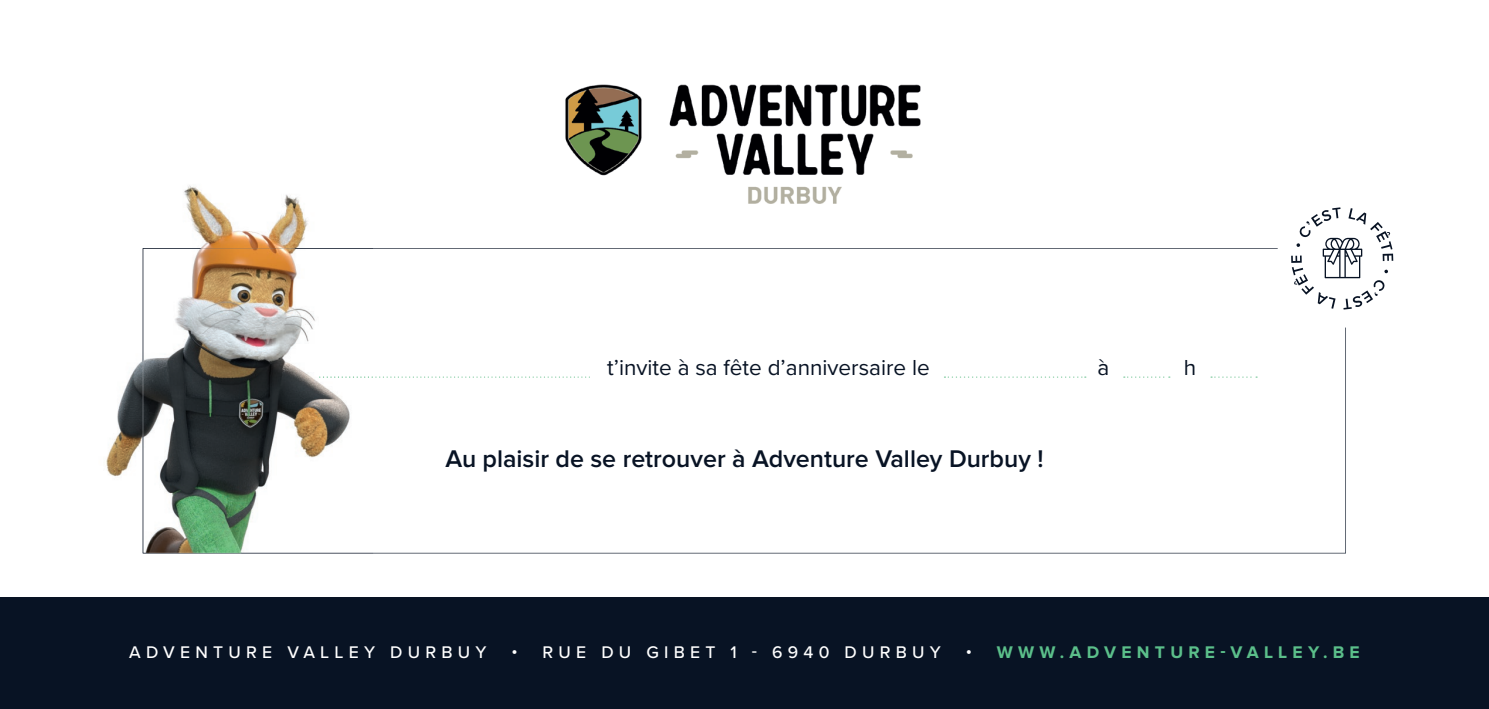
<style>
.page{position:relative;width:1489px;height:709px;background:#fff}
.page>*{position:absolute;margin:0;border:0;box-sizing:border-box;transform-origin:0 0}
.t1{font:600 25px "Proxima Nova";color:#081324}
.t2{font:22.5px "Proxima Nova";color:#081324}
.t3{font:500 17.5px "Proxima Nova";letter-spacing:.3em;color:#fff}
.t4{font:700 17.5px "Proxima Nova";letter-spacing:.3em;color:#5bbf8a}
.s1{font-weight:500;color:#fff}
</style>
<div class="page">
<div style="left:0;top:597px;width:1488px;height:112px;background:#081324"></div>
<img style="left:565px;top:84px;width:356px;height:120px">
<svg style="left:1296px;top:207px;width:97px;height:102px"></svg>
<svg style="left:373px;top:248px;width:972px;height:305px"></svg>
<img style="left:106px;top:185px;width:202px;height:368px">
<svg style="left:373px;top:376px;width:217px;height:2px"></svg>
<img style="left:143px;top:248px;width:230px;height:305px">
<p class="t2" style="left:607px;top:351px;width:324px">t’invite à sa fête d’anniversaire le</p>
<p class="t2" style="left:1097px;top:351px;width:13px">à</p>
<p class="t2" style="left:1183px;top:351px;width:14px">h</p>
<p class="t1" style="left:445px;top:447px;width:599px">Au plaisir de se retrouver à Adventure Valley Durbuy !</p>
<p class="t3" style="left:129px;top:638px;width:359px">ADVENTURE VALLEY DURBUY</p>
<p class="t3" style="left:511px;top:638px;width:431px">• RUE DU GIBET 1 - 6940 DURBUY</p>
<p class="t4" style="left:965px;top:642px;width:395px"><span class="s1">•</span> WWW.ADVENTURE-VALLEY.BE</p>
</div>
